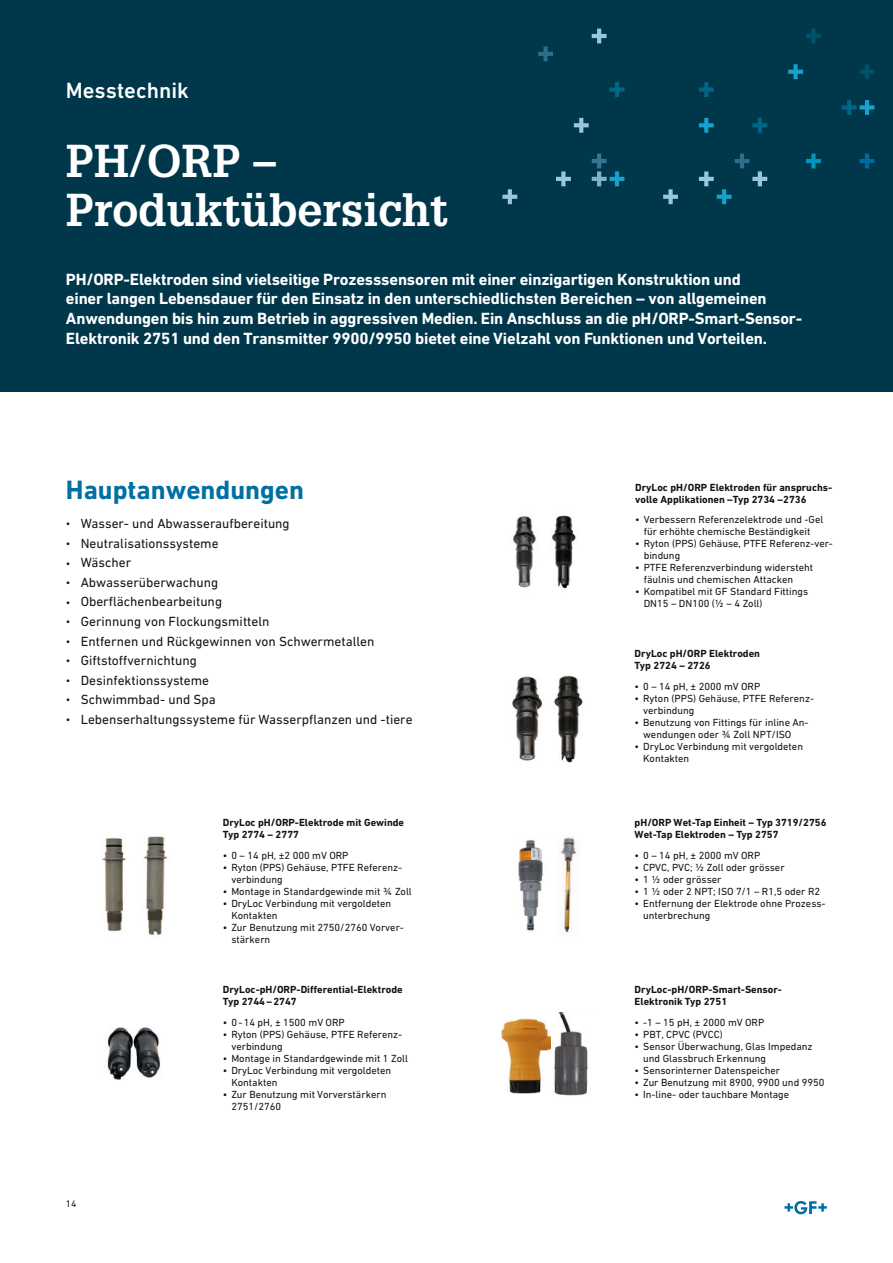
<style>
.page{position:relative;width:893px;height:1263px;background:#fff}
.page>*{position:absolute;margin:0;border:0;box-sizing:border-box;transform-origin:0 0}
.t1{font:700 45px/48.9px "Glypha LT Pro";color:#fff}
.t2{font:700 27px "DIN Next W1 G";color:#0070a4}
.t3{font:500 22.5px "DIN Next W1 G";color:#fff}
.t4{font:700 16.5px/19.5px "DIN Next W1 G";letter-spacing:-.01em;color:#fff}
.t5{font:13.5px "DIN Next W1 G";color:#131413}
.t6{font:10.5px/12px "DIN Next W1 G";color:#131413}
.t7{font:700 10.5px/12px "DIN Next W1 G";color:#131413}
.t8{font:9.75px "DIN Next W1 G";color:#131413}
.s1{font-size:10.5px}
</style>
<div class="page">
<div style="left:0;top:0;width:893px;height:391px;background:#00374b"></div>
<svg style="left:502px;top:189px;width:15px;height:15px"></svg>
<svg style="left:556px;top:171px;width:15px;height:15px"></svg>
<svg style="left:538px;top:46px;width:15px;height:15px"></svg>
<svg style="left:592px;top:29px;width:15px;height:14px"></svg>
<svg style="left:663px;top:189px;width:15px;height:15px"></svg>
<svg style="left:574px;top:118px;width:15px;height:15px"></svg>
<svg style="left:860px;top:64px;width:14px;height:15px"></svg>
<svg style="left:788px;top:64px;width:15px;height:15px"></svg>
<svg style="left:806px;top:154px;width:15px;height:14px"></svg>
<svg style="left:752px;top:118px;width:15px;height:15px"></svg>
<svg style="left:699px;top:118px;width:15px;height:15px"></svg>
<svg style="left:842px;top:100px;width:32px;height:15px"></svg>
<svg style="left:699px;top:82px;width:15px;height:15px"></svg>
<svg style="left:610px;top:82px;width:14px;height:15px"></svg>
<svg style="left:806px;top:29px;width:15px;height:14px"></svg>
<svg style="left:592px;top:154px;width:32px;height:32px"></svg>
<svg style="left:699px;top:154px;width:68px;height:50px"></svg>
<svg style="left:860px;top:154px;width:14px;height:14px"></svg>
<img style="left:102px;top:836px;width:66px;height:99px">
<img style="left:513px;top:515px;width:63px;height:74px">
<img style="left:107px;top:1027px;width:54px;height:53px">
<img style="left:512px;top:675px;width:71px;height:88px">
<img style="left:518px;top:839px;width:25px;height:92px">
<img style="left:560px;top:837px;width:17px;height:96px">
<img style="left:501px;top:1018px;width:50px;height:76px">
<img style="left:554px;top:1013px;width:34px;height:83px">
<svg style="left:784px;top:1201px;width:43px;height:13px"></svg>
<h3 class="t3" style="left:66px;top:77px;width:124px">Messtechnik</h3>
<h1 class="t1" style="left:66px;top:135px;width:384px">PH/ORP –<br>Produktübersicht</h1>
<p class="t4" style="left:66px;top:269px;width:738px">PH/ORP-Elektroden sind vielseitige Prozesssensoren mit einer einzigartigen Konstruktion und<br>einer langen Lebensdauer für den Einsatz in den unterschiedlichsten Bereichen – von allgemeinen Anwendungen bis hin zum Betrieb in aggressiven Medien. Ein Anschluss an die pH/ORP-Smart-Sensor-Elektronik 2751 und den Transmitter 9900/9950 bietet eine Vielzahl von Funktionen und Vorteilen.</p>
<h2 class="t2" style="left:66px;top:474px;width:240px">Hauptanwendungen</h2>
<p class="t5" style="left:66px;top:516px;width:225px"><span class="s1">•</span> Wasser- und Abwasseraufbereitung</p>
<p class="t5" style="left:66px;top:535px;width:154px"><span class="s1">•</span> Neutralisationssysteme</p>
<p class="t5" style="left:66px;top:555px;width:67px"><span class="s1">•</span> Wäscher</p>
<p class="t5" style="left:66px;top:574px;width:154px"><span class="s1">•</span> Abwasserüberwachung</p>
<p class="t5" style="left:66px;top:594px;width:158px"><span class="s1">•</span> Oberflächenbearbeitung</p>
<p class="t5" style="left:66px;top:614px;width:205px"><span class="s1">•</span> Gerinnung von Flockungsmitteln</p>
<p class="t5" style="left:66px;top:633px;width:310px"><span class="s1">•</span> Entfernen und Rückgewinnen von Schwermetallen</p>
<p class="t5" style="left:66px;top:653px;width:132px"><span class="s1">•</span> Giftstoffvernichtung</p>
<p class="t5" style="left:66px;top:672px;width:145px"><span class="s1">•</span> Desinfektionssysteme</p>
<p class="t5" style="left:66px;top:692px;width:151px"><span class="s1">•</span> Schwimmbad- und Spa</p>
<p class="t5" style="left:66px;top:711px;width:348px"><span class="s1">•</span> Lebenserhaltungssysteme für Wasserpflanzen und -tiere</p>
<p class="t7" style="left:223px;top:816px;width:183px">DryLoc pH/ORP-Elektrode mit Gewinde<br>Typ 2774 – 2777</p>
<p class="t6" style="left:223px;top:849px;width:127px">• 0 – 14 pH, ±2 000 mV ORP</p>
<p class="t6" style="left:231px;top:861px;width:172px;text-indent:-9px">• Ryton (PPS) Gehäuse, PTFE Referenz&shy;verbindung</p>
<p class="t6" style="left:223px;top:885px;width:190px">• Montage in Standardgewinde mit ¾ Zoll</p>
<p class="t6" style="left:231px;top:897px;width:161px;text-indent:-9px">• DryLoc Verbindung mit vergoldeten<br>Kontakten</p>
<p class="t6" style="left:231px;top:921px;width:174px;text-indent:-9px">• Zur Benutzung mit 2750/2760 Vorver&shy;stärkern</p>
<p class="t8" style="left:66px;top:1197px;width:12px">14</p>
<p class="t7" style="left:223px;top:984px;width:181px">DryLoc-pH/ORP-Differential-Elektrode<br>Typ 2744 – 2747</p>
<p class="t6" style="left:223px;top:1016px;width:123px">• 0 - 14 pH, ± 1500 mV ORP</p>
<p class="t6" style="left:231px;top:1028px;width:172px;text-indent:-9px">• Ryton (PPS) Gehäuse, PTFE Referenz&shy;verbindung</p>
<p class="t6" style="left:223px;top:1052px;width:187px">• Montage in Standardgewinde mit 1 Zoll</p>
<p class="t6" style="left:231px;top:1064px;width:161px;text-indent:-9px">• DryLoc Verbindung mit vergoldeten<br>Kontakten</p>
<p class="t6" style="left:231px;top:1088px;width:157px;text-indent:-9px">• Zur Benutzung mit Vorverstärkern<br>2751/2760</p>
<p class="t7" style="left:635px;top:481px;width:199px">DryLoc pH/ORP Elektroden für anspruchs&shy;volle Applikationen –Typ 2734 –2736</p>
<p class="t6" style="left:635px;top:513px;width:190px;text-align:center">• Verbessern Referenzelektrode und -Gel für erhöhte chemische Beständigkeit</p>
<p class="t6" style="left:644px;top:537px;width:191px;text-indent:-9px">• Ryton (PPS) Gehäuse, PTFE Referenz-ver&shy;bindung</p>
<p class="t6" style="left:644px;top:561px;width:171px;text-indent:-9px">• PTFE Referenzverbindung widersteht fäulnis und chemischen Attacken</p>
<p class="t6" style="left:644px;top:585px;width:166px;text-indent:-9px">• Kompatibel mit GF Standard Fittings<br>DN15 – DN100 (½ – 4 Zoll)</p>
<p class="t7" style="left:635px;top:647px;width:127px">DryLoc pH/ORP Elektroden<br>Typ 2724 – 2726</p>
<p class="t6" style="left:635px;top:680px;width:127px">• 0 – 14 pH, ± 2000 mV ORP</p>
<p class="t6" style="left:643px;top:692px;width:172px;text-indent:-9px">• Ryton (PPS) Gehäuse, PTFE Referenz&shy;verbindung</p>
<p class="t6" style="left:643px;top:716px;width:167px;text-indent:-9px">• Benutzung von Fittings für in line An&shy;wendungen oder ¾ Zoll NPT/ISO</p>
<p class="t6" style="left:643px;top:740px;width:161px;text-indent:-9px">• DryLoc Verbindung mit vergoldeten<br>Kontakten</p>
<p class="t7" style="left:635px;top:817px;width:193px">pH/ORP Wet-Tap Einheit – Typ 3719/2756<br>Wet-Tap Elektroden – Typ 2757</p>
<p class="t6" style="left:635px;top:849px;width:127px">• 0 – 14 pH, ± 2000 mV ORP</p>
<p class="t6" style="left:635px;top:861px;width:151px">• CPVC, PVC; ½ Zoll oder grösser</p>
<p class="t6" style="left:635px;top:873px;width:88px">• 1 ½ oder grösser</p>
<p class="t6" style="left:635px;top:885px;width:187px">• 1 ½ oder 2 NPT; ISO 7/1 – R1,5 oder R2</p>
<p class="t6" style="left:643px;top:897px;width:184px;text-indent:-9px">• Entfernung der Elektrode ohne Prozess&shy;unterbrechung</p>
<p class="t7" style="left:635px;top:984px;width:149px">DryLoc-pH/ORP-Smart-Sensor-<br>Elektronik Typ 2751</p>
<p class="t6" style="left:635px;top:1016px;width:131px">• -1 – 15 pH, ± 2000 mV ORP</p>
<p class="t6" style="left:635px;top:1028px;width:89px">• PBT, CPVC (PVC C)</p>
<p class="t6" style="left:643px;top:1040px;width:171px;text-indent:-9px">• Sensor Überwachung, Glas Impedanz und Glassbruch Erkennung</p>
<p class="t6" style="left:635px;top:1064px;width:147px">• Sensorinterner Datenspeicher</p>
<p class="t6" style="left:635px;top:1076px;width:191px">• Zur Benutzung mit 8900, 9900 und 9950</p>
<p class="t6" style="left:635px;top:1088px;width:156px">• In-line- oder tauchbare Montage</p>
</div>
